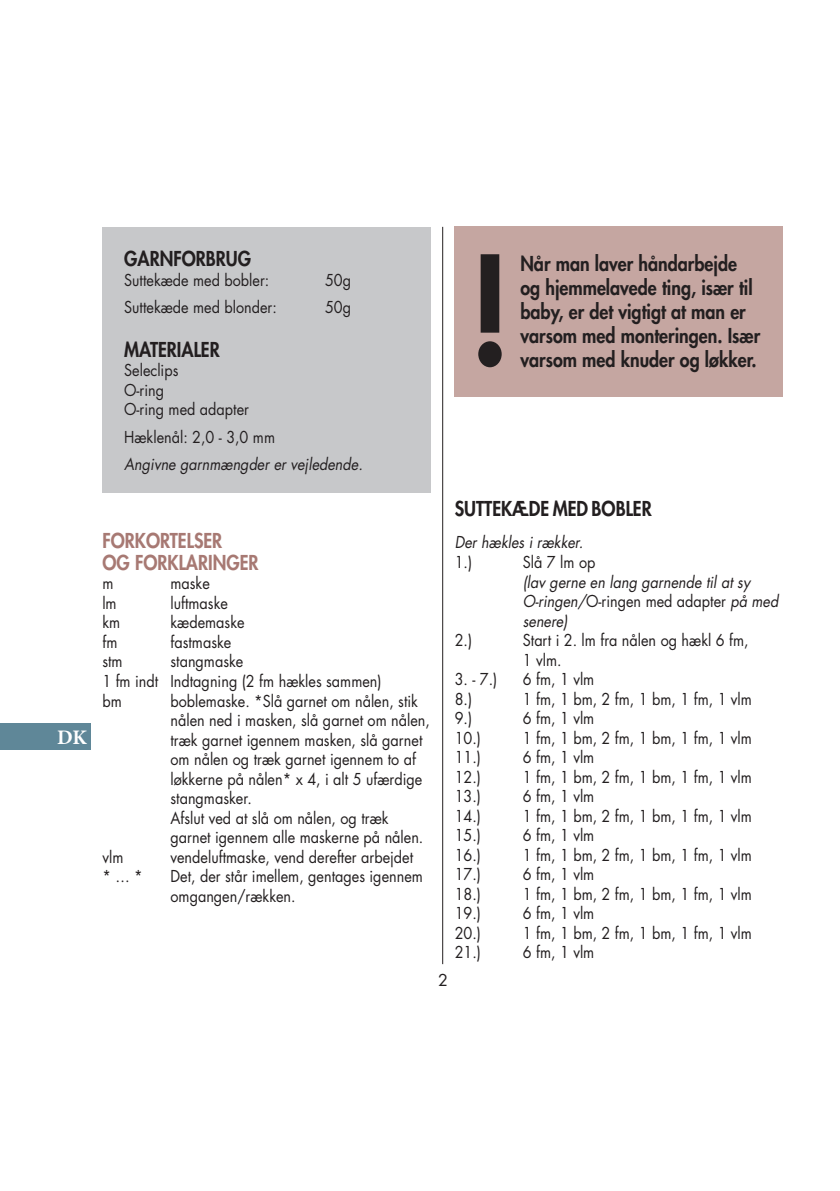
<style>
.page{position:relative;width:840px;height:1191px;background:#fff}
.page>*{position:absolute;margin:0;border:0;box-sizing:border-box;transform-origin:0 0}
.t1{font:800 146px "Futura Std";color:#231f20;scale:.9 1}
.t2{font:700 20.6px "Minion Pro";color:#fff}
.t3{font:800 20px/24px "Futura Std";color:#231f20;scale:.89 1}
.t4{font:800 20px "Futura Std";color:#231f20;scale:.9 1}
.t5{font:800 20px/22px "Futura Std";color:#a77973;scale:.9 1}
.t6{font:16px/19.6px "Futura Std";color:#231f20;scale:.9 1}
.t7{font:italic 16px/19.6px "Futura Std";color:#231f20;scale:.9 1}
.t8{font:16px "Futura Std";color:#231f20}
.s1{font-style:normal}
</style>
<div class="page">
<hr style="left:442px;top:227px;width:1px;height:737px;background:#231f20">
<div style="left:0;top:723px;width:91px;height:27px;background:#5f8798"></div>
<div style="left:102px;top:227px;width:328px;height:265px;background:#c7c8ca"></div>
<div style="left:454px;top:227px;width:328px;height:170px;background:#c5a6a1"></div>
<p class="t2" style="left:57px;top:723px;width:31px">DK</p>
<p class="t4" style="left:124px;top:246px;width:142px">GARNFORBRUG</p>
<p class="t6" style="left:124px;top:270px;width:163px">Suttekæde med bobler:</p>
<p class="t6" style="left:325px;top:270px;width:30px">50g</p>
<p class="t6" style="left:124px;top:297px;width:171px">Suttekæde med blonder:</p>
<p class="t6" style="left:325px;top:297px;width:30px">50g</p>
<p class="t4" style="left:124px;top:336px;width:108px">MATERIALER</p>
<p class="t6" style="left:124px;top:360px;width:140px">Seleclips<br>O-ring<br>O-ring med adapter</p>
<p class="t6" style="left:124px;top:427px;width:169px">Hæklenål: 2,0 - 3,0 mm</p>
<p class="t7" style="left:124px;top:454px;width:266px">Angivne garnmængder er vejledende.</p>
<h1 class="t1" style="left:468px;top:218px;width:49px">!</h1>
<p class="t3" style="left:520px;top:251px;width:271px">Når man laver håndarbejde og hjemmelavede ting, især til baby, er det vigtigt at man er varsom med monteringen. Især varsom med knuder og løkker.</p>
<p class="t5" style="left:102px;top:529px;width:175px">FORKORTELSER<br>OG FORKLARINGER</p>
<p class="t6" style="left:102px;top:574px;width:14px">m</p>
<p class="t6" style="left:170px;top:574px;width:45px">maske</p>
<p class="t6" style="left:102px;top:593px;width:17px">lm</p>
<p class="t6" style="left:170px;top:593px;width:65px">luftmaske</p>
<p class="t6" style="left:102px;top:613px;width:21px">km</p>
<p class="t6" style="left:170px;top:613px;width:84px">kædemaske</p>
<p class="t6" style="left:102px;top:632px;width:18px">fm</p>
<p class="t6" style="left:170px;top:632px;width:69px">fastmaske</p>
<p class="t6" style="left:102px;top:652px;width:24px">stm</p>
<p class="t6" style="left:102px;top:652px;width:311px;text-indent:68px">stangmaske<br>1 fm indt Indtagning (2 fm hækles sammen) bm</p>
<p class="t6" style="left:170px;top:691px;width:289px">boblemaske. *Slå garnet om nålen, stik nålen ned i masken, slå garnet om nålen, træk garnet igennem masken, slå garnet om nålen og træk garnet igennem to af løkkerne på nålen* x 4, i alt 5 ufærdige stangmasker.<br>Afslut ved at slå om nålen, og træk garnet igennem alle maskerne på nålen.</p>
<p class="t6" style="left:102px;top:847px;width:25px">vlm</p>
<p class="t6" style="left:170px;top:847px;width:271px">vendeluftmaske, vend derefter arbejdet</p>
<p class="t6" style="left:102px;top:866px;width:46px">* … *</p>
<p class="t6" style="left:170px;top:866px;width:282px">Det, der står imellem, gentages igennem omgangen/rækken.</p>
<p class="t8" style="left:438px;top:969px;width:11px">2</p>
<p class="t4" style="left:454px;top:496px;width:220px">SUTTEKÆDE MED BOBLER</p>
<p class="t7" style="left:454px;top:533px;width:144px">Der hækles i rækker.</p>
<p class="t6" style="left:454px;top:552px;width:21px">1.)</p>
<p class="t6" style="left:522px;top:552px;width:82px">Slå 7 lm op</p>
<p class="t7" style="left:522px;top:572px;width:285px">(lav gerne en lang garnende til at sy<br>O-ringen/<span class="s1">O-ringen med adapter</span> på med senere)</p>
<p class="t6" style="left:454px;top:630px;width:21px">2.)</p>
<p class="t6" style="left:522px;top:630px;width:252px">Start i 2. lm fra nålen og hækl 6 fm,<br>1 vlm.</p>
<p class="t6" style="left:454px;top:669px;width:49px">3. - 7.)</p>
<p class="t6" style="left:522px;top:669px;width:81px">6 fm, 1 vlm</p>
<p class="t6" style="left:454px;top:689px;width:21px">8.)</p>
<p class="t6" style="left:522px;top:689px;width:256px">1 fm, 1 bm, 2 fm, 1 bm, 1 fm, 1 vlm</p>
<p class="t6" style="left:454px;top:708px;width:21px">9.)</p>
<p class="t6" style="left:522px;top:708px;width:81px">6 fm, 1 vlm</p>
<p class="t6" style="left:454px;top:728px;width:31px">10.)</p>
<p class="t6" style="left:522px;top:728px;width:256px">1 fm, 1 bm, 2 fm, 1 bm, 1 fm, 1 vlm</p>
<p class="t6" style="left:454px;top:747px;width:31px">11.)</p>
<p class="t6" style="left:522px;top:747px;width:81px">6 fm, 1 vlm</p>
<p class="t6" style="left:454px;top:767px;width:31px">12.)</p>
<p class="t6" style="left:522px;top:767px;width:256px">1 fm, 1 bm, 2 fm, 1 bm, 1 fm, 1 vlm</p>
<p class="t6" style="left:454px;top:786px;width:31px">13.)</p>
<p class="t6" style="left:522px;top:786px;width:81px">6 fm, 1 vlm</p>
<p class="t6" style="left:454px;top:806px;width:31px">14.)</p>
<p class="t6" style="left:522px;top:806px;width:256px">1 fm, 1 bm, 2 fm, 1 bm, 1 fm, 1 vlm</p>
<p class="t6" style="left:454px;top:825px;width:31px">15.)</p>
<p class="t6" style="left:522px;top:825px;width:81px">6 fm, 1 vlm</p>
<p class="t6" style="left:454px;top:845px;width:31px">16.)</p>
<p class="t6" style="left:522px;top:845px;width:256px">1 fm, 1 bm, 2 fm, 1 bm, 1 fm, 1 vlm</p>
<p class="t6" style="left:454px;top:864px;width:31px">17.)</p>
<p class="t6" style="left:522px;top:864px;width:81px">6 fm, 1 vlm</p>
<p class="t6" style="left:454px;top:884px;width:31px">18.)</p>
<p class="t6" style="left:522px;top:884px;width:256px">1 fm, 1 bm, 2 fm, 1 bm, 1 fm, 1 vlm</p>
<p class="t6" style="left:454px;top:903px;width:31px">19.)</p>
<p class="t6" style="left:522px;top:903px;width:81px">6 fm, 1 vlm</p>
<p class="t6" style="left:454px;top:923px;width:31px">20.)</p>
<p class="t6" style="left:522px;top:923px;width:256px">1 fm, 1 bm, 2 fm, 1 bm, 1 fm, 1 vlm</p>
<p class="t6" style="left:454px;top:942px;width:31px">21.)</p>
<p class="t6" style="left:522px;top:942px;width:81px">6 fm, 1 vlm</p>
</div>
